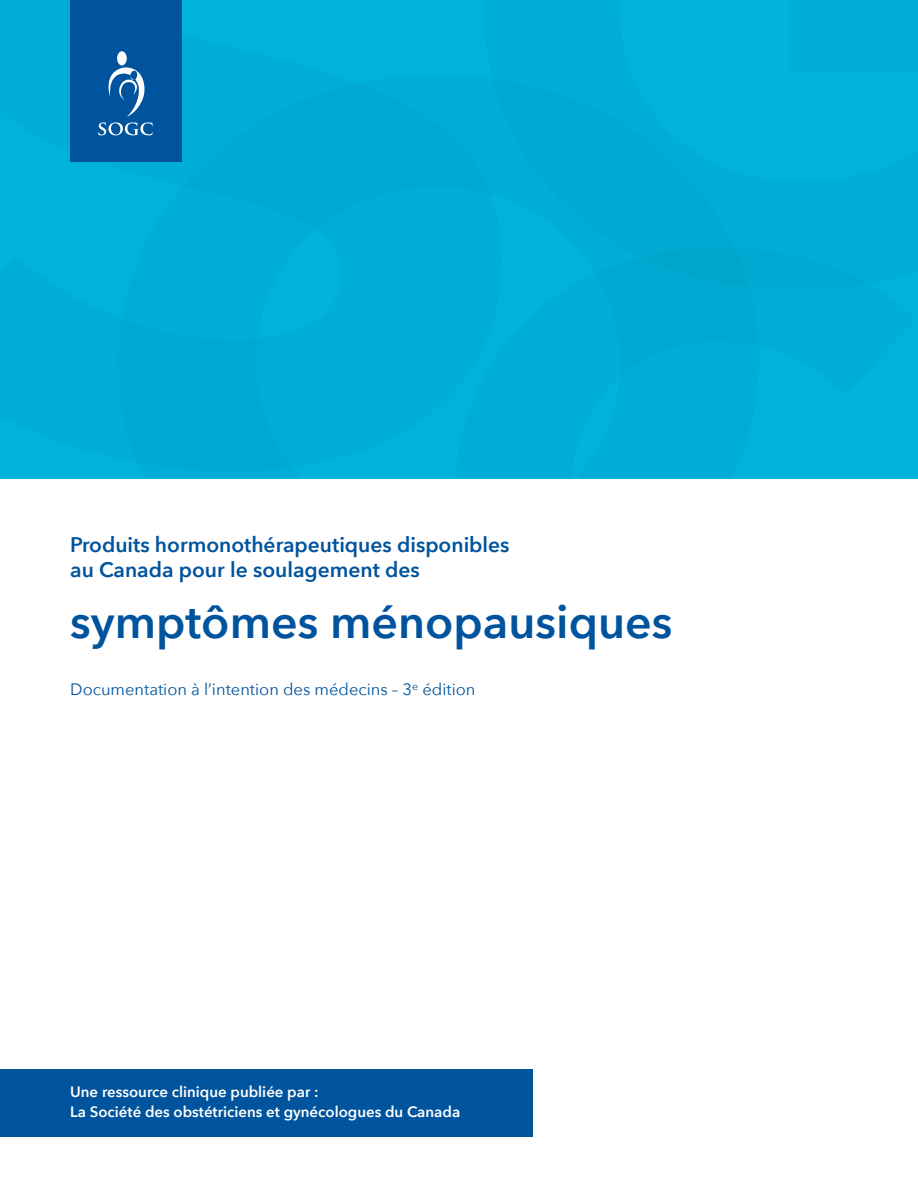
<style>
.page{position:relative;width:918px;height:1188px;background:#fff}
.page>*{position:absolute;margin:0;border:0;box-sizing:border-box;transform-origin:0 0}
.t1{font:600 46.5px "Avenir Next";color:#00539d}
.t2{font:600 21px/25.5px "Avenir Next";color:#00539d}
.t3{font:16.5px "Avenir Next";color:#00539d}
.t4{font:600 15px/19.5px "Avenir Next";color:#fff}
</style>
<div class="page">
<div style="left:502px;top:0;width:416px;height:284px;background:#00add6"></div>
<div style="left:456px;top:273px;width:460px;height:204px;background:#00add6"></div>
<div style="left:502px;top:78px;width:366px;height:299px;background:#00add6"></div>
<div style="left:0;top:0;width:502px;height:467px;background:#00b3dd"></div>
<div style="left:118px;top:83px;width:373px;height:388px;background:#00add6"></div>
<div style="left:0;top:1069px;width:532px;height:68px;background:#00539d"></div>
<div style="left:70px;top:0;width:111px;height:162px;background:#00539d"></div>
<div style="left:117px;top:51px;width:10px;height:14px;background:#fff;border-radius:50%"></div>
<svg style="left:98px;top:67px;width:55px;height:68px"></svg>
<h2 class="t2" style="left:70px;top:531px;width:441px">Produits hormonothérapeutiques disponibles au Canada pour le soulagement des</h2>
<h1 class="t1" style="left:70px;top:582px;width:604px">symptômes ménopausiques</h1>
<p class="t3" style="left:70px;top:675px;width:407px">Documentation à l’intention des médecins – 3<sup>e</sup> édition</p>
<p class="t4" style="left:70px;top:1082px;width:392px">Une ressource clinique publiée par :<br>La Société des obstétriciens et gynécologues du Canada</p>
</div>
